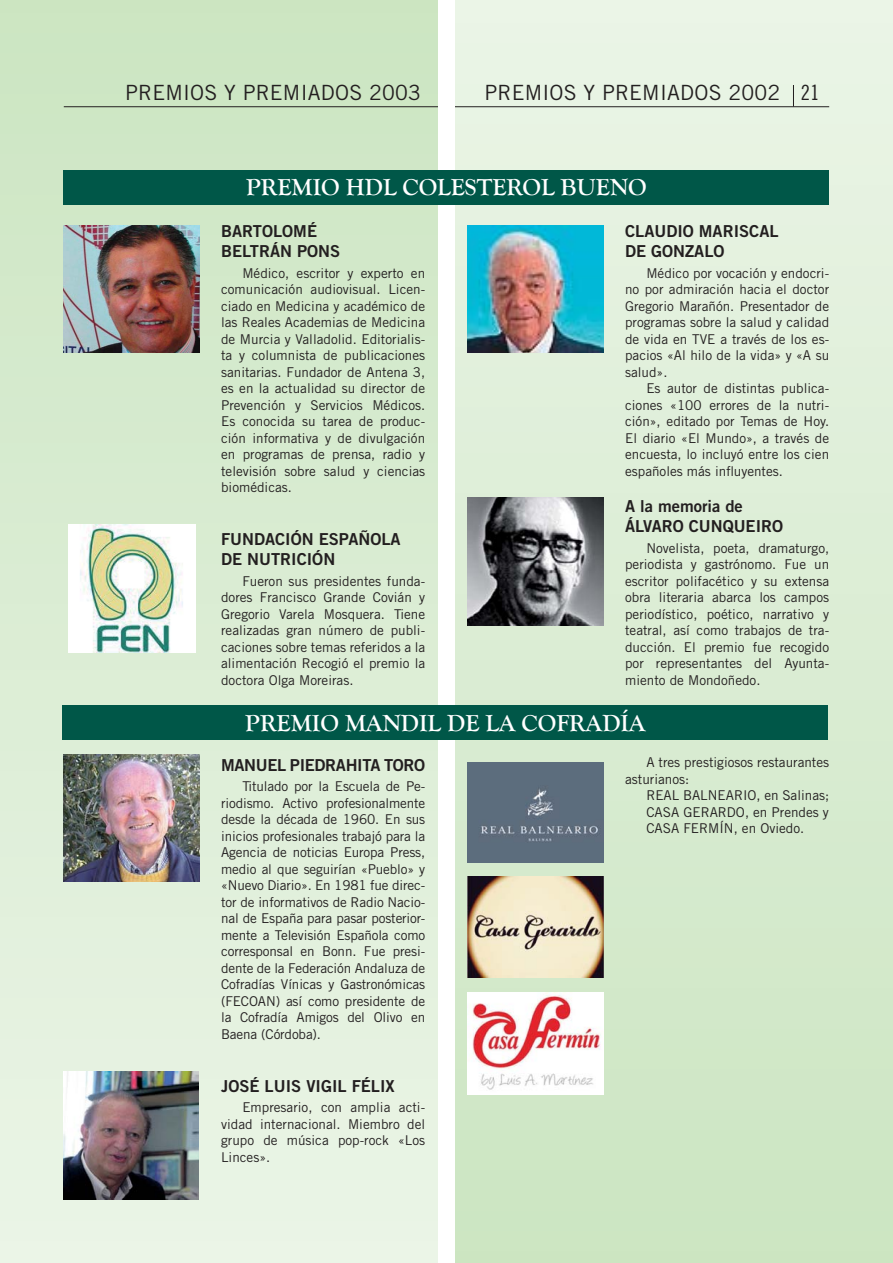
<style>
.page{position:relative;width:893px;height:1263px;background:#fff}
.page>*{position:absolute;margin:0;border:0;box-sizing:border-box;transform-origin:0 0}
.t1{font:700 24px "Goudy Old Style T";color:#fff}
.t2{font:21px "Trade Gothic LT Std";letter-spacing:.01em;color:#231f20}
.t3{font:16.5px/19.8px "Trade Gothic LT Std Bd 2";color:#231f20}
.t4{font:16.5px "Trade Gothic LT Std Bd 2";letter-spacing:-.02em;color:#231f20}
.t5{font:13.5px/16.5px "Trade Gothic LT Std";color:#231f20;text-align:justify}
.s1{font-family:"Trade Gothic LT Std Cn 18"}
</style>
<div class="page">
<div style="left:455px;top:0;width:438px;height:1263px;background:linear-gradient(to bottom,#eaf4e6,#cce5c1)"></div>
<hr style="left:455px;top:106px;width:374px;height:1px;background:#231f20">
<div style="left:0;top:0;width:438px;height:1263px;background:linear-gradient(to bottom,#cbe5c1,#ebf5e7)"></div>
<img style="left:64px;top:225px;width:136px;height:128px">
<img style="left:68px;top:524px;width:128px;height:128px">
<img style="left:64px;top:754px;width:136px;height:128px">
<img style="left:468px;top:225px;width:136px;height:128px">
<img style="left:64px;top:1071px;width:135px;height:128px">
<img style="left:468px;top:497px;width:136px;height:128px">
<img style="left:468px;top:762px;width:136px;height:100px">
<img style="left:468px;top:877px;width:136px;height:100px">
<img style="left:468px;top:992px;width:136px;height:102px">
<div style="left:64px;top:170px;width:765px;height:34px;background:#005748"></div>
<div style="left:63px;top:706px;width:765px;height:34px;background:#005748"></div>
<hr style="left:64px;top:106px;width:374px;height:1px;background:#231f20">
<svg style="left:793px;top:85px;width:1px;height:21px"></svg>
<h2 class="t2" style="left:125px;top:85px;width:297px">PREMIOS Y PREMIADOS 2003</h2>
<h2 class="t2" style="left:484px;top:85px;width:336px">PREMIOS Y PREMIADOS 2002 <span class="s1">21</span></h2>
<h1 class="t1" style="left:246px;top:173px;width:402px">PREMIO HDL COLESTEROL BUENO</h1>
<p class="t3" style="left:221px;top:224px;width:121px">BARTOLOMÉ<br>BELTRÁN PONS</p>
<p class="t5" style="left:221px;top:266px;width:206px;text-indent:21px">Médico, escritor y experto en comunicación audiovisual. Licen&shy;ciado en Medicina y académico de las Reales Academias de Medicina de Murcia y Valladolid. Editorialis&shy;ta y columnista de pu blicaciones sanitarias. Fundador de Antena 3, es en la actualidad su director de Prevención y Servicios Médicos.<br>Es conocida su tarea de produc&shy;ción informativa y de divulgación en programas de prensa, radio y televisión sobre salud y ciencias bio médicas.</p>
<p class="t3" style="left:221px;top:531px;width:181px">FUNDACIÓN ESPAÑOLA<br>DE NUTRICIÓN</p>
<p class="t5" style="left:221px;top:574px;width:206px;text-indent:21px">Fueron sus presidentes funda&shy;dores Francisco Grande Covián y Gregorio Varela Mosquera. Tiene realizadas gran número de publi&shy;caciones sobre temas referidos a la alimentación Recogió el premio la doctora Olga Moreiras.</p>
<p class="t3" style="left:625px;top:224px;width:155px">CLAUDIO MARISCAL<br>DE GONZALO</p>
<p class="t5" style="left:625px;top:266px;width:206px;text-indent:21px">Médico por vocación y endocri&shy;no por admiración hacia el doctor Gregorio Marañón. Presenta dor de programas sobre la salud y calidad de vida en TVE a través de los es&shy;pacios «Al hilo de la vida» y «A su salud».</p>
<p class="t5" style="left:625px;top:382px;width:206px;text-indent:21px">Es autor de distintas publica&shy;ciones «100 errores de la nutri&shy;ción», editado por Temas de Hoy.<br>El diario «El Mundo», a través de encuesta, lo incluyó entre los cien españoles más influyentes.</p>
<p class="t3" style="left:625px;top:498px;width:160px">A la memoria de<br>ÁLVARO CUNQUEIRO</p>
<p class="t5" style="left:625px;top:541px;width:206px;text-indent:21px">Novelista, poeta, dramaturgo, periodista y gastrónomo. Fue un escritor polifacético y su extensa obra literaria abarca los campos periodístico, poético, narrativo y teatral, así como trabajos de tra&shy;ducción. El premio fue recogido por represen tantes del Ayunta&shy;miento de Mondoñedo.</p>
<h1 class="t1" style="left:245px;top:709px;width:402px">PREMIO MANDIL DE LA COFRADÍA</h1>
<p class="t4" style="left:221px;top:759px;width:206px">MANUEL PIEDRAHITA TORO</p>
<p class="t5" style="left:221px;top:780px;width:206px;text-indent:21px">Titulado por la Escuela de Pe&shy;riodismo. Activo profesionalmente desde la década de 1960. En sus inicios profesionales trabajó para la Agencia de noticias Europa Press, medio al que seguirían «Pueblo» y «Nuevo Diario». En 1981 fue direc&shy;tor de informativos de Radio Nacio&shy;nal de España para pasar posterior&shy;mente a Televisión Española como corresponsal en Bonn. Fue presi&shy;dente de la Federación Andaluza de Cofradías Vínicas y Gastronómicas (FECOAN) así como presidente de la Cofradía Amigos del Olivo en Baena (Córdoba).</p>
<p class="t3" style="left:221px;top:1078px;width:175px">JOSÉ LUIS VIGIL FÉLIX</p>
<p class="t5" style="left:221px;top:1101px;width:206px;text-indent:21px">Empresario, con amplia acti&shy;vidad internacional. Miembro del grupo de música pop- rock «Los Linces».</p>
<p class="t5" style="left:625px;top:756px;width:206px;text-indent:21px">A tres prestigiosos restaurantes asturianos:</p>
<p class="t5" style="left:646px;top:789px;width:184px">REAL BALNEARIO, en Salinas; CASA GERARDO, en Prendes y CASA FERMÍN, en Oviedo.</p>
</div>
